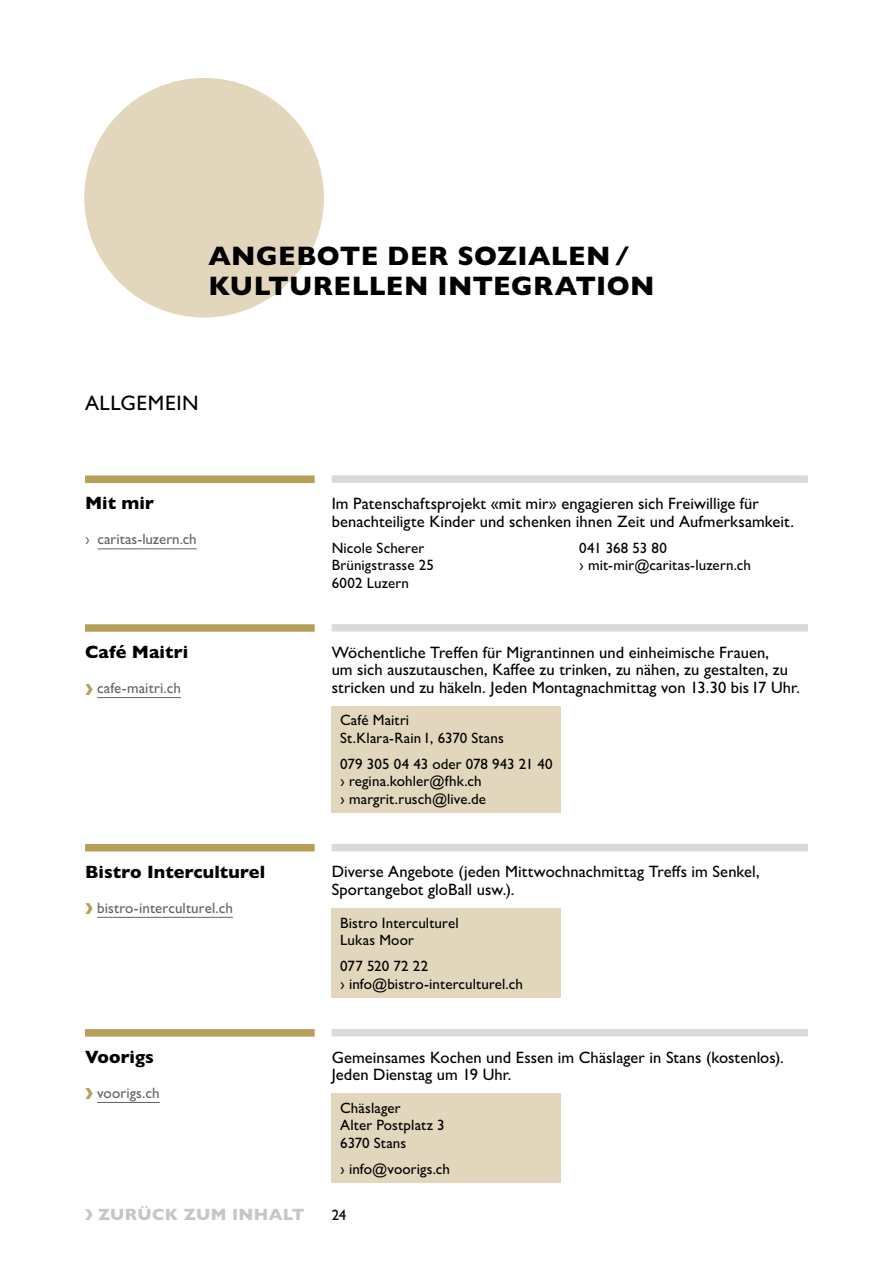
<style>
.page{position:relative;width:893px;height:1263px;background:#fff}
.page>*{position:absolute;margin:0;border:0;box-sizing:border-box;transform-origin:0 0}
.t1{font:800 27px/30px "Gill Sans MT Pro";letter-spacing:.015em;color:#000}
.t2{font:500 21px "Gill Sans MT Pro";letter-spacing:.025em;color:#000}
.t3{font:800 18px "Gill Sans MT Pro";letter-spacing:.005em;color:#000}
.t4{font:500 16.5px/17.5px "Gill Sans MT Pro";letter-spacing:.005em;color:#000}
.t5{font:800 16.5px "Gill Sans MT Pro";letter-spacing:.02em;color:#c6c6c6}
.t6{font:500 15px/17.7px "Gill Sans MT Pro";letter-spacing:.01em;color:#000}
.t7{font:500 15px "Gill Sans MT Pro";letter-spacing:.005em;color:#646363}
.s1{font-weight:800;font-size:22.5px;color:#b69f56}
.s2{font-size:22.5px}
</style>
<div class="page">
<div style="left:332px;top:475px;width:476px;height:8px;background:#dadada"></div>
<div style="left:332px;top:624px;width:476px;height:7px;background:#dadada"></div>
<div style="left:332px;top:844px;width:476px;height:7px;background:#dadada"></div>
<div style="left:332px;top:1029px;width:476px;height:7px;background:#dadada"></div>
<div style="left:332px;top:706px;width:229px;height:107px;background:#e2d7bc"></div>
<div style="left:332px;top:908px;width:229px;height:90px;background:#e2d7bc"></div>
<div style="left:332px;top:1093px;width:229px;height:90px;background:#e2d7bc"></div>
<div style="left:85px;top:475px;width:230px;height:8px;background:#b69f56"></div>
<hr style="left:98px;top:548px;width:99px;height:1px;background:#646363">
<div style="left:85px;top:624px;width:230px;height:8px;background:#b69f56"></div>
<hr style="left:97px;top:697px;width:84px;height:1px;background:#646363">
<div style="left:85px;top:844px;width:230px;height:7px;background:#b69f56"></div>
<hr style="left:97px;top:917px;width:136px;height:1px;background:#646363">
<div style="left:85px;top:1029px;width:230px;height:8px;background:#b69f56"></div>
<hr style="left:97px;top:1102px;width:63px;height:1px;background:#646363">
<div style="left:85px;top:79px;width:238px;height:238px;background:#e2d7bc;border-radius:50%"></div>
<h1 class="t1" style="left:208px;top:241px;width:448px">ANGEBOTE DER SOZIALEN /<br>KULTURELLEN INTEGRATION</h1>
<p class="t2" style="left:85px;top:390px;width:115px">ALLGEMEIN</p>
<p class="t3" style="left:85px;top:492px;width:70px">Mit mir</p>
<p class="t7" style="left:85px;top:530px;width:113px">› caritas-luzern.ch</p>
<p class="t3" style="left:85px;top:641px;width:105px">Café Maitri</p>
<p class="t7" style="left:85px;top:679px;width:97px"><span class="s1">›</span> cafe-maitri.ch</p>
<p class="t4" style="left:332px;top:494px;width:464px">Im Patenschaftsprojekt «mit mir» engagieren sich Freiwillige für benachteiligte Kinder und schenken ihnen Zeit und Aufmerksamkeit.</p>
<p class="t6" style="left:332px;top:538px;width:94px">Nicole Scherer</p>
<p class="t6" style="left:579px;top:538px;width:89px">041 368 53 80</p>
<p class="t6" style="left:332px;top:556px;width:104px">Brünigstrasse 25</p>
<p class="t6" style="left:579px;top:556px;width:173px">› mit-mir@caritas-luzern.ch</p>
<p class="t6" style="left:332px;top:574px;width:79px">6002 Luzern</p>
<p class="t4" style="left:332px;top:643px;width:470px">Wöchentliche Treffen für Migrantinnen und einheimische Frauen,<br>um sich auszutauschen, Kaffee zu trinken, zu nähen, zu gestalten, zu stricken und zu häkeln. Jeden Montagnachmittag von 13.30 bis17 Uhr.</p>
<p class="t6" style="left:340px;top:711px;width:165px">Café Maitri<br>St.Klara-Rain 1, 6370 Stans</p>
<p class="t6" style="left:340px;top:755px;width:214px">079 305 04 43 oder 078 943 21 40 › regina.kohler@fhk.ch<br>› margrit.rusch@live.de</p>
<p class="t3" style="left:85px;top:861px;width:182px">Bistro Interculturel</p>
<p class="t7" style="left:85px;top:899px;width:149px"><span class="s1">›</span> bistro-interculturel.ch</p>
<p class="t4" style="left:332px;top:863px;width:429px">Diverse Angebote (jeden Mittwochnachmittag Treffs im Senkel,<br>Sportangebot gloBall usw.).</p>
<p class="t6" style="left:340px;top:913px;width:120px">Bistro Interculturel<br>Lukas Moor</p>
<p class="t6" style="left:340px;top:957px;width:184px">077 520 72 22<br>› info@bistro-interculturel.ch</p>
<p class="t3" style="left:85px;top:1046px;width:70px">Voorigs</p>
<p class="t7" style="left:85px;top:1084px;width:76px"><span class="s1">›</span> voorigs.ch</p>
<p class="t4" style="left:332px;top:1048px;width:454px">Gemeinsames Kochen und Essen im Chäslager in Stans (kostenlos).<br>Jeden Dienstag um 19 Uhr.</p>
<p class="t6" style="left:340px;top:1098px;width:106px">Chäslager<br>Alter Postplatz 3<br>6370 Stans</p>
<p class="t6" style="left:340px;top:1160px;width:111px">› info@voorigs.ch</p>
<p class="t5" style="left:85px;top:1205px;width:221px"><span class="s2">›</span> ZURÜCK ZUM INHALT</p>
<p class="t6" style="left:332px;top:1206px;width:16px">24</p>
</div>
